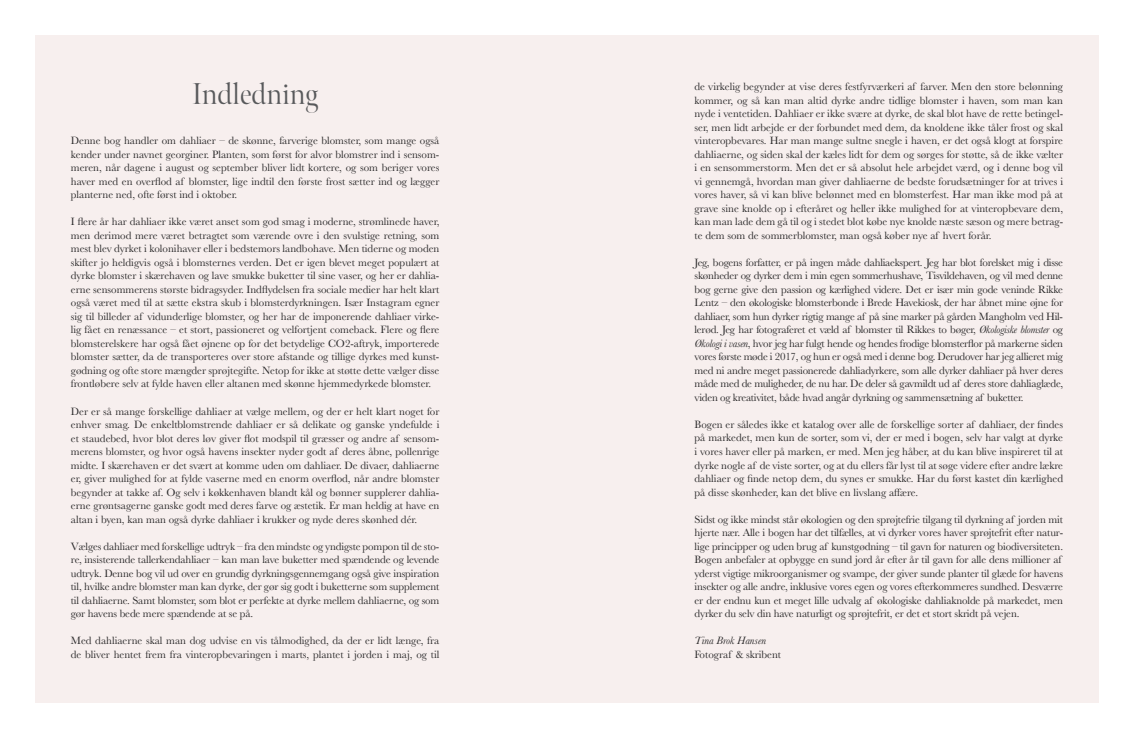
<style>
.page{position:relative;width:1134px;height:738px;background:#fff}
.page>*{position:absolute;margin:0;border:0;box-sizing:border-box;transform-origin:0 0}
.t1{font:300 30px "Meno Banner";color:#58595b}
.t2{font:11px/13.5px "Baskerville";letter-spacing:-.01em;color:#292829;text-align:justify}
.t3{font:italic 11px "Baskerville";color:#292829}
.s1{font-style:italic}
</style>
<div class="page">
<div style="left:35px;top:35px;width:1063px;height:667px;background:#f7efee"></div>
<h1 class="t1" style="left:192px;top:75px;width:127px">Indledning</h1>
<p class="t2" style="left:71px;top:134px;width:370px">Denne bog handler om dahliaer – de skønne, farverige blomster, som mange også kender under navnet georginer. Planten, som først for alvor blomstrer ind i sensom&shy;meren, når dagene i august og september bliver lidt kortere, og som beriger vores haver med en overflod af blomster, lige indtil den første frost sætter ind og lægger planterne ned, ofte først ind i oktober.</p>
<p class="t2" style="left:71px;top:215px;width:370px">I flere år har dahliaer ikke været anset som god smag i moderne, strømlinede haver, men derimod mere været betragtet som værende ovre i den svulstige retning, som mest blev dyrket i kolonihaver eller i bedstemors landbohave. Men tiderne og moden skifter jo heldigvis også i blomsternes verden. Det er igen blevet meget populært at dyrke blomster i skærehaven og lave smukke buketter til sine vaser, og her er dahlia&shy;erne sensommerens største bidragsyder. Indflydelsen fra sociale medier har helt klart også været med til at sætte ekstra skub i blomsterdyrkningen. Især Instagram egner sig til billeder af vidunderlige blomster, og her har de imponerende dahliaer virke&shy;lig fået en renæssance – et stort, passioneret og velfortjent comeback. Flere og flere blomsterelskere har også fået øjnene op for det betydelige CO2-aftryk, importerede blomster sætter, da de transporteres over store afstande og tillige dyrkes med kunst&shy;gødning og ofte store mængder sprøjtegifte. Netop for ikke at støtte dette vælger disse frontløbere selv at fylde haven eller altanen med skønne hjemmedyrkede blomster.</p>
<p class="t2" style="left:71px;top:404px;width:370px">Der er så mange forskellige dahliaer at vælge mellem, og der er helt klart noget for enhver smag. De enkeltblomstrende dahliaer er så delikate og ganske yndefulde i et staudebed, hvor blot deres løv giver flot modspil til græsser og andre af sensom&shy;merens blomster, og hvor også havens insekter nyder godt af deres åbne, pollenrige midte. I skærehaven er det svært at komme uden om dahliaer. De divaer, dahliaerne er, giver mulighed for at fylde vaserne med en enorm overflod, når andre blomster begynder at takke af. Og selv i køkkenhaven blandt kål og bønner supplerer dahlia&shy;erne grøntsagerne ganske godt med deres farve og æstetik. Er man heldig at have en altan i byen, kan man også dyrke dahliaer i krukker og nyde deres skønhed dér.</p>
<p class="t2" style="left:71px;top:539px;width:370px">Vælges dahliaer med forskellige udtryk – fra den mindste og yndigste pompon til de sto&shy;re, insisterende tallerkendahliaer – kan man lave buketter med spændende og levende udtryk. Denne bog vil ud over en grundig dyrkningsgennemgang også give inspiration til, hvilke andre blomster man kan dyrke, der gør sig godt i buketterne som supplement til dahliaerne. Samt blomster, som blot er perfekte at dyrke mellem dahliaerne, og som gør havens bede mere spændende at se på.</p>
<p class="t2" style="left:71px;top:633px;width:370px">Med dahliaerne skal man dog udvise en vis tålmodighed, da der er lidt længe, fra de bliver hentet frem fra vinteropbevaringen i marts, plantet i jorden i maj, og til</p>
<p class="t2" style="left:694px;top:80px;width:370px">de virkelig begynder at vise deres festfyrværkeri af farver. Men den store belønning kommer, og så kan man altid dyrke andre tidlige blomster i haven, som man kan nyde i ventetiden. Dahliaer er ikke svære at dyrke, de skal blot have de rette betingel&shy;ser, men lidt arbejde er der forbundet med dem, da knoldene ikke tåler frost og skal vinteropbevares. Har man mange sultne snegle i haven, er det også klogt at forspire dahliaerne, og siden skal der kæles lidt for dem og sørges for støtte, så de ikke vælter i en sensommerstorm. Men det er så absolut hele arbejdet værd, og i denne bog vil vi gennemgå, hvordan man giver dahliaerne de bedste forudsætninger for at trives i vores haver, så vi kan blive belønnet med en blomsterfest. Har man ikke mod på at grave sine knolde op i efteråret og heller ikke mulighed for at vinteropbevare dem, kan man lade dem gå til og i stedet blot købe nye knolde næste sæson og mere betrag&shy;te dem som de sommerblomster, man også køber nye af hvert forår.</p>
<p class="t2" style="left:694px;top:255px;width:370px">Jeg, bogens forfatter, er på ingen måde dahliaekspert. Jeg har blot forelsket mig i disse skønheder og dyrker dem i min egen sommerhushave, Tisvildehaven, og vil med denne bog gerne give den passion og kærlighed videre. Det er især min gode veninde Rikke Lentz – den økologiske blomsterbonde i Brede Havekiosk, der har åbnet mine øjne for dahliaer, som hun dyrker rigtig mange af på sine marker på gården Mangholm ved Hil&shy;lerød. Jeg har fotograferet et væld af blomster til Rikkes to bøger, <span class="s1">Økologiske blomster</span> og <span class="s1">Økologi i vasen</span>, hvor jeg har fulgt hende og hendes frodige blomsterflor på markerne siden vores første møde i 2017, og hun er også med i denne bog. Derudover har jeg allieret mig med ni andre meget passionerede dahliadyrkere, som alle dyrker dahliaer på hver deres måde med de muligheder, de nu har. De deler så gavmildt ud af deres store dahliaglæde, viden og kreativitet, både hvad angår dyrkning og sammensætning af buketter.</p>
<p class="t2" style="left:694px;top:417px;width:370px">Bogen er således ikke et katalog over alle de forskellige sorter af dahliaer, der findes på markedet, men kun de sorter, som vi, der er med i bogen, selv har valgt at dyrke i vores haver eller på marken, er med. Men jeg håber, at du kan blive inspireret til at dyrke nogle af de viste sorter, og at du ellers får lyst til at søge videre efter andre lækre dahliaer og finde netop dem, du synes er smukke. Har du først kastet din kærlighed på disse skønheder, kan det blive en livslang affære.</p>
<p class="t2" style="left:694px;top:512px;width:370px;text-align:left">Sidst og ikke mindst står økologien og den sprøjtefrie tilgang til dyrkning af jorden mit hjerte nær. Alle i bogen har det tilfælles, at vi dyrker vores haver sprøjtefrit efter natur&shy;lige principper og uden brug af kunstgødning – til gavn for naturen og biodiversiteten.<br>Bogen anbefaler at opbygge en sund jord år efter år til gavn for alle dens millioner af yderst vigtige mikroorganismer og svampe, der giver sunde planter til glæde for havens insekter og alle andre, inklusive vores egen og vores efterkommeres sundhed. Desværre er der endnu kun et meget lille udvalg af økologiske dahliaknolde på markedet, men dyrker du selv din have naturligt og sprøjtefrit, er det et stort skridt på vejen.</p>
<p class="t3" style="left:694px;top:632px;width:73px">Tina Brok Hansen</p>
<p class="t2" style="left:694px;top:647px;width:88px">Fotograf &amp; skribent</p>
</div>
